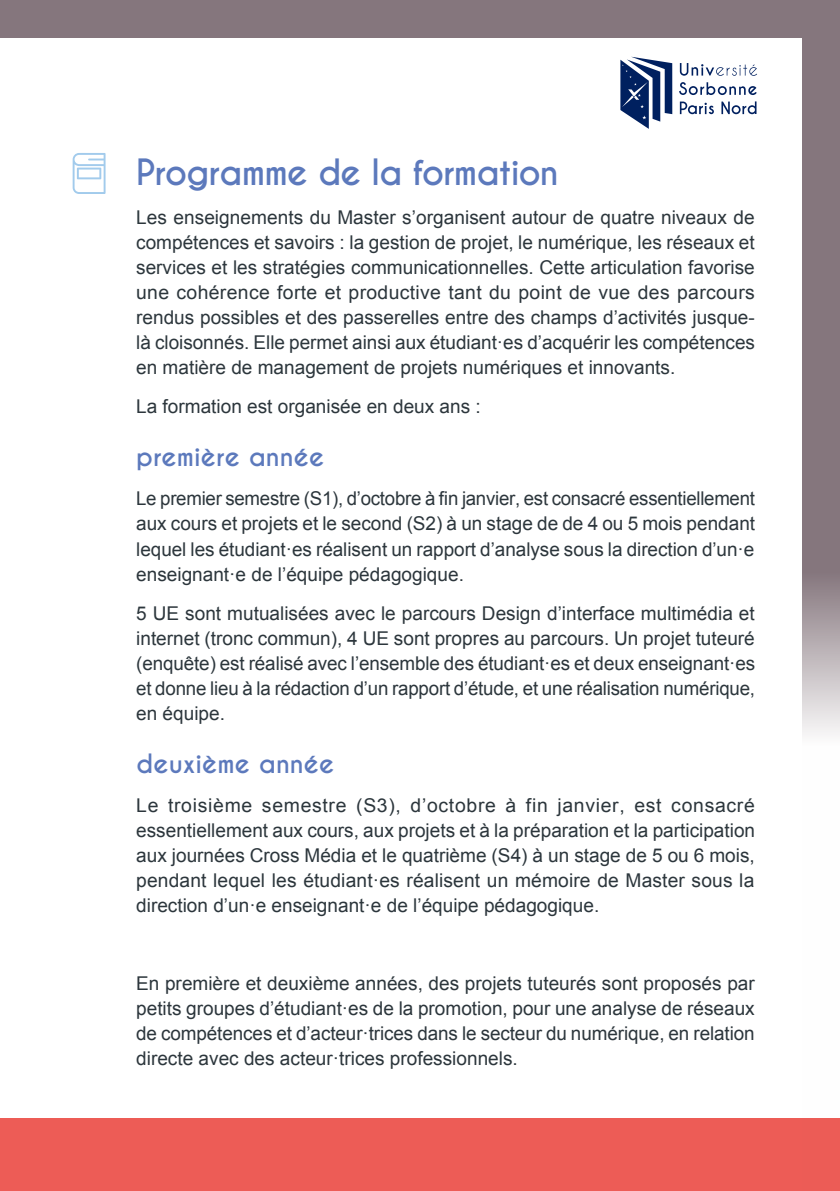
<style>
.page{position:relative;width:840px;height:1191px;background:#fff}
.page>*{position:absolute;margin:0;border:0;box-sizing:border-box;transform-origin:0 0}
.t1{font:700 34px "Caviar Dreams";letter-spacing:-.025em;color:#5c79bc}
.t2{font:700 25px "Caviar Dreams";color:#5c79bc}
.t3{font:19px/25px "Arial";color:#2c363c;text-align:justify}
</style>
<div class="page">
<svg style="left:679px;top:63px;width:77px;height:13px"></svg>
<svg style="left:679px;top:82px;width:77px;height:13px"></svg>
<svg style="left:679px;top:102px;width:34px;height:12px"></svg>
<svg style="left:721px;top:101px;width:35px;height:13px"></svg>
<svg style="left:620px;top:57px;width:52px;height:72px"></svg>
<div style="left:0;top:1119px;width:839px;height:72px;background:#ed5c56"></div>
<svg style="left:801px;top:38px;width:38px;height:1081px"></svg>
<div style="left:0;top:0;width:839px;height:38px;background:#85767d"></div>
<svg style="left:73px;top:153px;width:32px;height:41px"></svg>
<p class="t1" style="left:136px;top:152px;width:424px">Programme de la formation</p>
<p class="t3" style="left:136px;top:205px;width:620px">Les enseignements du Master s’organisent autour de quatre niveaux de compétences et savoirs : la gestion de projet, le numérique, les réseaux et services et les stratégies communicationnelles. Cette articulation favorise une cohérence forte et productive tant du point de vue des parcours rendus possibles et des passerelles entre des champs d’activités jusque&shy;là cloisonnés. Elle permet ainsi aux étudiant·es d’acquérir les compétences en matière de management de projets numériques et innovants.</p>
<p class="t3" style="left:136px;top:394px;width:346px">La formation est organisée en deux ans :</p>
<p class="t2" style="left:136px;top:442px;width:190px">première année</p>
<p class="t3" style="left:136px;top:486px;width:620px">Le premier semestre (S1), d’octobre à fin janvier, est consacré essentiellement aux cours et projets et le second (S2) à un stage de de 4 ou 5 mois pendant lequel les étudiant·es réalisent un rapport d’analyse sous la direction d’un·e enseignant·e de l’équipe pédagogique.</p>
<p class="t3" style="left:136px;top:600px;width:620px">5 UE sont mutualisées avec le parcours Design d’interface multimédia et internet (tronc commun), 4 UE sont propres au parcours. Un projet tuteuré (enquête) est réalisé avec l’ensemble des étudiant·es et deux enseignant·es et donne lieu à la rédaction d’un rapport d’étude, et une réalisation numérique, en équipe.</p>
<p class="t2" style="left:136px;top:748px;width:200px">deuxième année</p>
<p class="t3" style="left:136px;top:792px;width:620px">Le troisième semestre (S3), d’octobre à fin janvier, est consacré essentiellement aux cours, aux projets et à la préparation et la participation aux journées Cross Média et le quatrième (S4) à un stage de 5 ou 6 mois, pendant lequel les étudiant·es réalisent un mémoire de Master sous la direction d’un·e enseignant·e de l’équipe pédagogique.</p>
<p class="t3" style="left:136px;top:970px;width:619px">En première et deuxième années, des projets tuteurés sont proposés par petits groupes d’étudiant·es de la promotion, pour une analyse de réseaux de compétences et d’acteur·trices dans le secteur du numérique, en relation directe avec des acteur·trices professionnels.</p>
</div>
